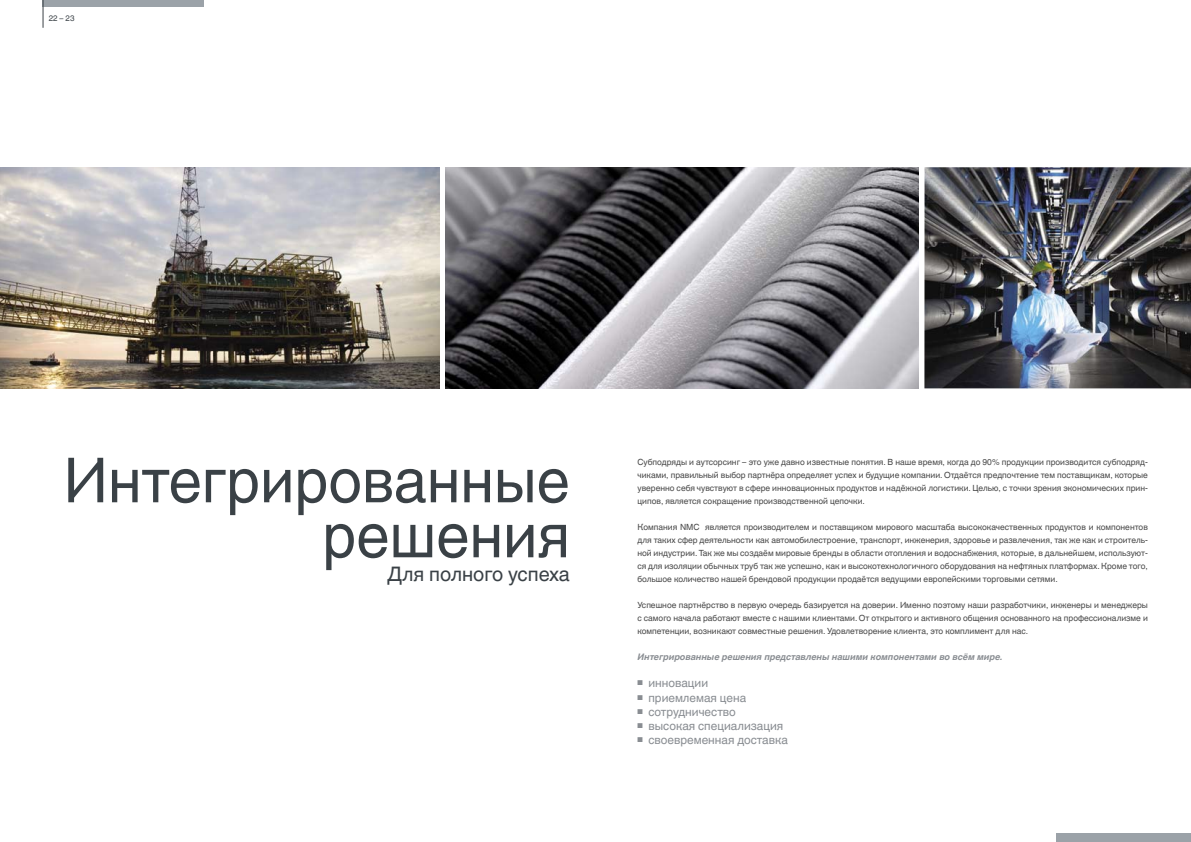
<style>
.page{position:relative;width:1191px;height:842px;background:#fff}
.page>*{position:absolute;margin:0;border:0;box-sizing:border-box;transform-origin:0 0}
.t1{font:62px/55px "Helvetica Linotype";color:#3a4146;text-align:right}
.t2{font:20px "Helvetica Linotype";color:#3a4146}
.t3{font:11.9px "Helvetica Linotype";color:#898d92}
.t4{font:italic 700 9px "Helvetica Linotype";color:#898d92}
.t5{font:8.5px/13px "Helvetica Linotype";color:#484848;text-align:justify}
.t6{font:8px "Helvetica Linotype";color:#3a4146}
</style>
<div class="page">
<div style="left:43px;top:0;width:161px;height:7px;background:#9ba2a8"></div>
<svg style="left:43px;top:0;width:1px;height:28px"></svg>
<div style="left:1056px;top:833px;width:135px;height:9px;background:#9ba2a8"></div>
<img style="left:445px;top:167px;width:473px;height:221px">
<img style="left:0;top:167px;width:439px;height:221px">
<img style="left:924px;top:167px;width:267px;height:221px">
<p class="t6" style="left:49px;top:15px;width:27px">22 – 23</p>
<h1 class="t1" style="left:63px;top:453px;width:508px">Интегрированные решения</h1>
<h2 class="t2" style="left:387px;top:563px;width:184px">Для полного успеха</h2>
<p class="t5" style="left:637px;top:456px;width:512px">Субподряды и аутсорсинг – это уже давно известные понятия. В наше время, когда до 90% продукции производится субподряд&shy;чиками, правильный выбор партнёра определяет успех и будущие компании. Отдаётся предпочтение тем поставщикам, которые уверенно себя чувствуют в сфере инновационных продуктов и надёжной логистики. Целью, с точки зрения экономических прин&shy;ципов, является сокращение производственной цепочки.</p>
<p class="t5" style="left:637px;top:521px;width:512px">Компания NMC является производителем и поставщиком мирового масштаба высококачественных продуктов и компонентов для таких сфер деятельности как автомобилестроение, транспорт, инженерия, здоровье и развлечения, так же как и строитель&shy;ной индустрии. Так же мы создаём мировые бренды в области отопления и водоснабжения, которые, в дальнейшем, используют&shy;ся для изоляции обычных труб так же успешно, как и высокотехнологичного оборудования на нефтяных платформах. Кроме того, большое количество нашей брендовой продукции продаётся ведущими европейскими торговыми сетями.</p>
<p class="t5" style="left:637px;top:599px;width:512px">Успешное партнёрство в первую очередь базируется на доверии. Именно поэтому наши разработчики, инженеры и менеджеры с самого начала работают вместе с нашими клиентами. От открытого и активного общения основанного на профессионализме и компетенции, возникают совместные решения. Удовлетворение клиента, это комплимент для нас.</p>
<p class="t4" style="left:637px;top:652px;width:367px">Интегрированные решения представлены нашими компонентами во всём мире.</p>
<h3 class="t3" style="left:637px;top:676px;width:72px">■ инновации</h3>
<h3 class="t3" style="left:637px;top:690px;width:110px">■ приемлемая цена</h3>
<h3 class="t3" style="left:637px;top:705px;width:100px">■ сотрудничество</h3>
<h3 class="t3" style="left:637px;top:719px;width:147px">■ высокая специализация</h3>
<h3 class="t3" style="left:637px;top:733px;width:152px">■ своевременная доставка</h3>
</div>
